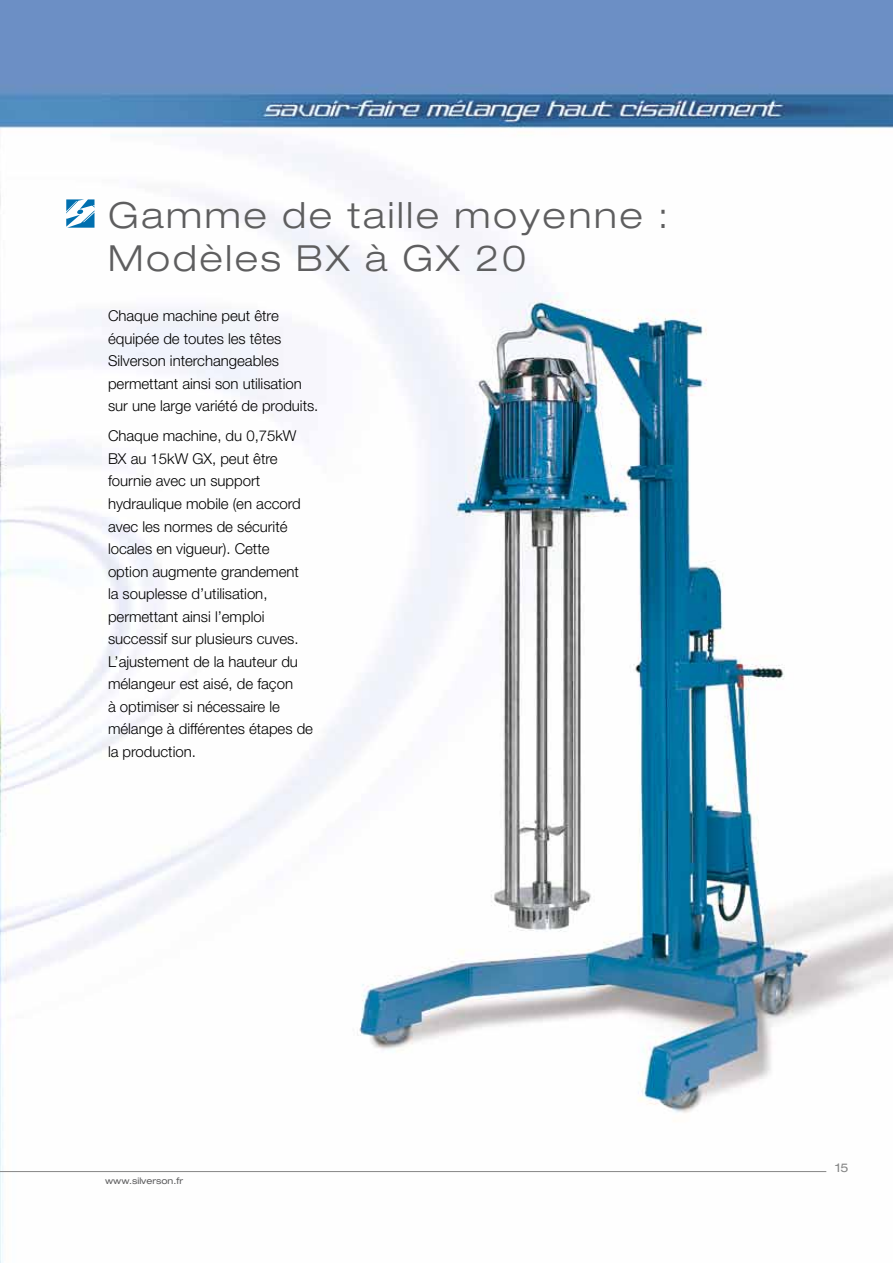
<style>
.page{position:relative;width:893px;height:1263px;background:#fff}
.page>*{position:absolute;margin:0;border:0;box-sizing:border-box;transform-origin:0 0}
.t1{font:300 expanded 36px/43.2px "Helvetica Neue LT";letter-spacing:.075em;color:#5e5e5f}
.t2{font:300 15px/22.5px "Helvetica Neue LT";color:#000}
.t3{font:expanded 12px "Helvetica Neue LT";color:#868787}
.t4{font:expanded 9px "Helvetica Neue LT";color:#5e5e5f}
</style>
<div class="page">
<img style="left:0;top:0;width:893px;height:1263px">
<hr style="left:0;top:1171px;width:826px;height:1px;background:#868787">
<svg style="left:66px;top:199px;width:29px;height:29px"></svg>
<h1 class="t1" style="left:108px;top:193px;width:562px">Gamme de taille moyenne :<br>Modèles BX à GX 20</h1>
<p class="t2" style="left:108px;top:305px;width:212px">Chaque machine peut être équipée de toutes les têtes<br>Silverson interchangeables permettant ainsi son utilisation sur une large variété de produits.</p>
<p class="t2" style="left:108px;top:425px;width:207px">Chaque machine, du 0,75kW<br>BX au 15kW GX, peut être fournie avec un support hydraulique mobile (en accord avec les normes de sécurité locales en vigueur). Cette option augmente grandement la souplesse d’utilisation, permettant ainsi l’emploi successif sur plusieurs cuves.<br>L’ajustement de la hauteur du mélangeur est aisé, de façon<br>à optimiser si nécessaire le mélange à différentes étapes de la production.</p>
<p class="t4" style="left:105px;top:1175px;width:79px">www.silverson.fr</p>
<p class="t3" style="left:835px;top:1160px;width:15px">15</p>
</div>
